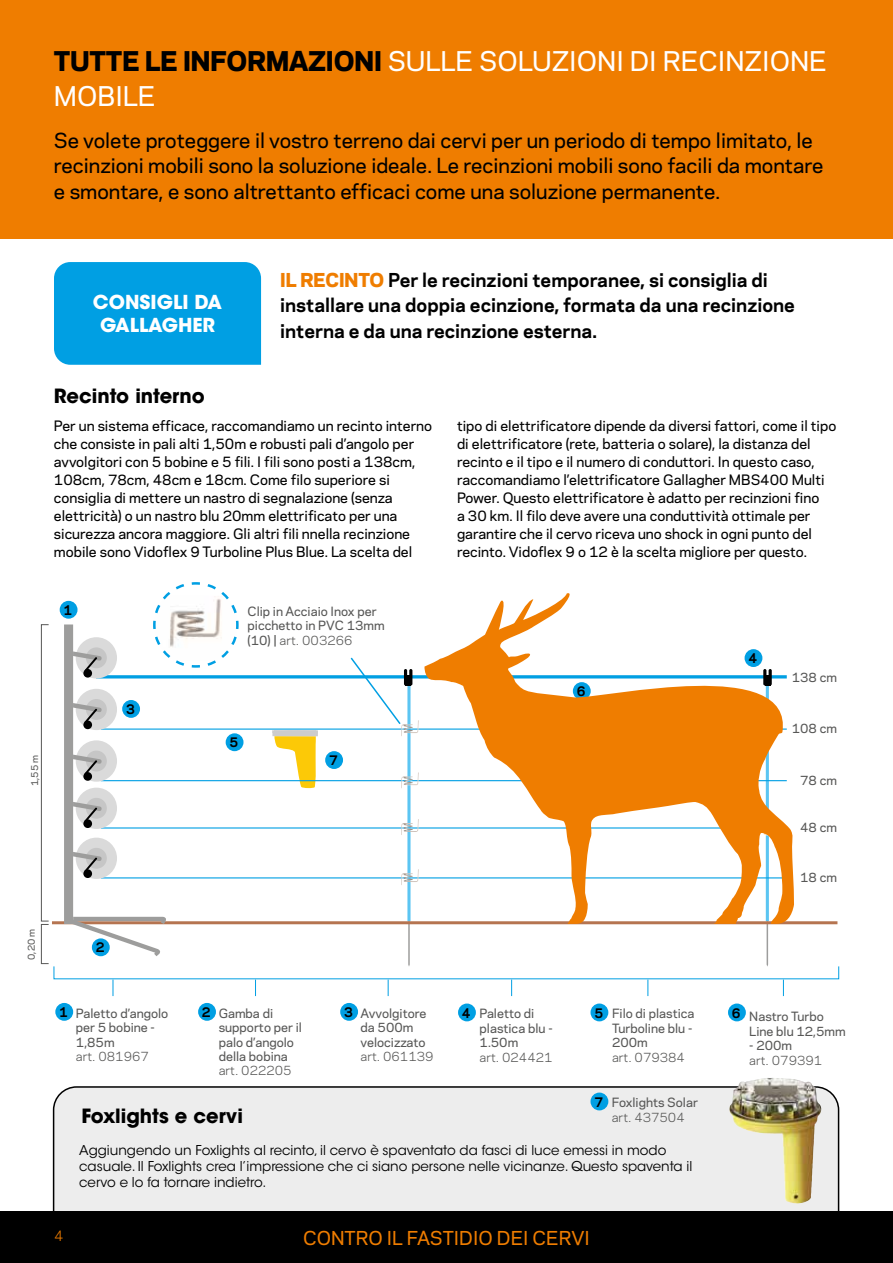
<style>
.page{position:relative;width:893px;height:1263px;background:#fff}
.page>*{position:absolute;margin:0;border:0;box-sizing:border-box;transform-origin:0 0}
.t1{font:500 25.5px/34.5px "Galaxie Polaris";color:#fff}
.t2{font:500 19.5px/25.5px "Galaxie Polaris";color:#000}
.t3{font:700 19.5px "ITC Avant Garde Std";color:#000}
.t4{font:700 19.05px/23px "ITC Avant Garde Std";color:#fff;text-align:center}
.t5{font:700 18px/25.5px "Galaxie Polaris";color:#000}
.t6{font:500 18px "Galaxie Polaris";color:#ef7d00}
.t7{font:500 13.5px/18px "Galaxie Polaris";color:#000}
.t8{font:13.5px/16.2px "ITC Avant Garde Std";color:#000}
.t9{font:13.5px "Galaxie Polaris";color:#ef7d00}
.t10{font:700 12.6px "Galaxie Polaris";color:#000}
.t11{font:500 12px/14.4px "Galaxie Polaris";color:#575756}
.t12{font:12px "Galaxie Polaris";color:#575756}
.t13{font:500 9px "Galaxie Polaris";color:#575756}
.s1{font-weight:800;color:#000}
.s2{font-weight:800;color:#ef7d00}
.s3{font-weight:400}
.s4{font-weight:700;font-size:12.6px;color:#000}
</style>
<div class="page">
<div style="left:0;top:0;width:893px;height:238px;background:#ef7d00"></div>
<svg style="left:272px;top:730px;width:46px;height:59px"></svg>
<div style="left:52px;top:1086px;width:788px;height:126px;background:#ededed"></div>
<div style="left:0;top:1212px;width:893px;height:51px;background:#000"></div>
<div style="left:55px;top:1003px;width:18px;height:18px;background:#009fe3;border-radius:50%"></div>
<div style="left:198px;top:1003px;width:18px;height:18px;background:#009fe3;border-radius:50%"></div>
<div style="left:340px;top:1003px;width:18px;height:18px;background:#009fe3;border-radius:50%"></div>
<svg style="left:113px;top:979px;width:1px;height:17px"></svg>
<svg style="left:255px;top:979px;width:1px;height:17px"></svg>
<svg style="left:388px;top:979px;width:1px;height:17px"></svg>
<svg style="left:511px;top:979px;width:1px;height:17px"></svg>
<svg style="left:647px;top:979px;width:1px;height:17px"></svg>
<svg style="left:783px;top:979px;width:1px;height:17px"></svg>
<div style="left:458px;top:1003px;width:18px;height:18px;background:#009fe3;border-radius:50%"></div>
<div style="left:590px;top:1003px;width:18px;height:18px;background:#009fe3;border-radius:50%"></div>
<div style="left:728px;top:1003px;width:18px;height:18px;background:#009fe3;border-radius:50%"></div>
<div style="left:54px;top:262px;width:207px;height:103px;background:#009fe3"></div>
<div style="left:590px;top:1092px;width:18px;height:18px;background:#009fe3;border-radius:50%"></div>
<img style="left:729px;top:1078px;width:92px;height:125px">
<svg style="left:408px;top:924px;width:2px;height:42px"></svg>
<svg style="left:767px;top:924px;width:1px;height:42px"></svg>
<hr style="left:407px;top:678px;width:3px;height:243px;background:#5bc5f2">
<hr style="left:52px;top:921px;width:785px;height:3px;background:#b57450">
<hr style="left:101px;top:877px;width:684px;height:1px;background:#009fe3">
<hr style="left:101px;top:827px;width:686px;height:1px;background:#009fe3">
<hr style="left:101px;top:780px;width:686px;height:1px;background:#009fe3">
<hr style="left:101px;top:728px;width:686px;height:2px;background:#009fe3">
<hr style="left:96px;top:675px;width:691px;height:3px;background:#009fe3">
<svg style="left:64px;top:582px;width:176px;height:374px"></svg>
<div style="left:41px;top:624px;width:8px;height:297px;border:1px solid #575756"></div>
<div style="left:41px;top:924px;width:8px;height:40px;border:1px solid #575756"></div>
<div style="left:60px;top:601px;width:18px;height:18px;background:#009fe3;border-radius:50%"></div>
<div style="left:92px;top:938px;width:18px;height:18px;background:#009fe3;border-radius:50%"></div>
<div style="left:122px;top:700px;width:18px;height:18px;background:#009fe3;border-radius:50%"></div>
<div style="left:226px;top:733px;width:17px;height:18px;background:#009fe3;border-radius:50%"></div>
<div style="left:325px;top:751px;width:18px;height:18px;background:#009fe3;border-radius:50%"></div>
<svg style="left:424px;top:593px;width:370px;height:331px"></svg>
<img style="left:401px;top:720px;width:18px;height:16px">
<img style="left:401px;top:772px;width:18px;height:16px">
<img style="left:401px;top:819px;width:18px;height:16px">
<img style="left:401px;top:869px;width:18px;height:16px">
<svg style="left:349px;top:657px;width:63px;height:69px"></svg>
<div style="left:406px;top:675px;width:5px;height:10px;background:#000"></div>
<svg style="left:763px;top:669px;width:9px;height:16px"></svg>
<div style="left:765px;top:675px;width:5px;height:10px;background:#000"></div>
<h1 class="t1" style="left:54px;top:43px;width:775px"><span class="s1">TUTTE LE INFORMAZIONI</span> SULLE SOLUZIONI DI RECINZIONE<br>MOBILE</h1>
<p class="t2" style="left:54px;top:127px;width:771px">Se volete proteggere il vostro terreno dai cervi per un periodo di tempo limitato, le recinzioni mobili sono la soluzione ideale. Le recinzioni mobili sono facili da montare e smontare, e sono altrettanto efficaci come una soluzione permanente.</p>
<h3 class="t4" style="left:93px;top:290px;width:131px">CONSIGLI DA<br>GALLAGHER</h3>
<h3 class="t5" style="left:280px;top:266px;width:516px"><span class="s2">IL RECINTO</span> Per le recinzioni temporanee, si consiglia di installare una doppia ecinzione, formata da una recinzione interna e da una recinzione esterna.</h3>
<h2 class="t3" style="left:54px;top:383px;width:152px">Recinto interno</h2>
<p class="t7" style="left:54px;top:416px;width:380px">Per un sistema efficace, raccomandiamo un recinto interno che consiste in pali alti 1,50m e robusti pali d’angolo per avvolgitori con 5 bobine e 5 fili. I fili sono posti a 138cm, 108cm, 78cm, 48cm e 18cm. Come filo superiore si consiglia di mettere un nastro di segnalazione (senza elettricità) o un nastro blu 20mm elettrificato per una sicurezza ancora maggiore. Gli altri fili nnella recinzione mobile sono Vidoflex 9 Turboline Plus Blue. La scelta del</p>
<p class="t7" style="left:457px;top:416px;width:381px">tipo di elettrificatore dipende da diversi fattori, come il tipo di elettrificatore (rete, batteria o solare), la distanza del recinto e il tipo e il numero di conduttori. In questo caso, raccomandiamo l’elettrificatore Gallagher MBS400 Multi Power. Questo elettrificatore è adatto per recinzioni fino<br>a 30 km. Il filo deve avere una conduttività ottimale per garantire che il cervo riceva uno shock in ogni punto del recinto. Vidoflex 9 o 12 è la scelta migliore per questo.</p>
<p class="t10" style="left:64px;top:600px;width:10px">1</p>
<p class="t13" style="left:28px;top:786px;width:33px;rotate:-90deg">1,55 m</p>
<p class="t10" style="left:126px;top:700px;width:10px">3</p>
<p class="t11" style="left:248px;top:603px;width:139px">Clip in Acciaio Inox per picchetto in PVC 13mm (10) | <span class="s3">art. 003266</span></p>
<p class="t10" style="left:229px;top:733px;width:10px">5</p>
<p class="t10" style="left:329px;top:751px;width:10px">7</p>
<p class="t10" style="left:577px;top:682px;width:10px">6</p>
<p class="t10" style="left:748px;top:649px;width:10px">4</p>
<p class="t11" style="left:792px;top:669px;width:47px">138 cm</p>
<p class="t11" style="left:792px;top:721px;width:47px">108 cm</p>
<p class="t11" style="left:800px;top:773px;width:38px">78 cm</p>
<p class="t11" style="left:800px;top:819px;width:38px">48 cm</p>
<p class="t11" style="left:800px;top:870px;width:38px">18 cm</p>
<p class="t13" style="left:25px;top:960px;width:33px;rotate:-90deg">0,20 m</p>
<p class="t10" style="left:96px;top:938px;width:10px">2</p>
<p class="t11" style="left:76px;top:1005px;width:94px;text-indent:-17px"><span class="s4">1</span> Paletto d’angolo per 5 bobine -<br>1,85m</p>
<p class="t12" style="left:76px;top:1047px;width:74px">art. 081967</p>
<p class="t11" style="left:219px;top:1005px;width:85px;text-indent:-17px"><span class="s4">2</span> Gamba di supporto per il palo d’angolo della bobina</p>
<p class="t12" style="left:219px;top:1062px;width:74px">art. 022205</p>
<p class="t11" style="left:361px;top:1005px;width:67px;text-indent:-17px"><span class="s4">3</span> Avvolgitore da 500m velocizzato</p>
<p class="t12" style="left:361px;top:1047px;width:74px">art. 061139</p>
<p class="t11" style="left:480px;top:1006px;width:75px;text-indent:-18px"><span class="s4">4</span> Paletto di plastica blu -<br>1.50m</p>
<p class="t12" style="left:480px;top:1048px;width:74px">art. 024421</p>
<p class="t11" style="left:612px;top:1006px;width:84px;text-indent:-18px"><span class="s4">5</span> Filo di plastica<br>Turboline blu -<br>200m</p>
<p class="t12" style="left:612px;top:1048px;width:74px">art. 079384</p>
<p class="t11" style="left:594px;top:1095px;width:105px;text-align:center"><span class="s4">7</span> Foxlights Solar <span class="s3">art. 437504</span></p>
<h2 class="t3" style="left:81px;top:1103px;width:163px">Foxlights e cervi</h2>
<p class="t8" style="left:79px;top:1142px;width:615px">Aggiungendo un Foxlights al recinto, il cervo è spaventato da fasci di luce emessi in modo casuale. Il Foxlights crea l’impressione che ci siano persone nelle vicinanze. Questo spaventa il cervo e lo fa tornare indietro.</p>
<p class="t9" style="left:54px;top:1226px;width:11px">4</p>
<h3 class="t6" style="left:303px;top:1224px;width:288px">CONTRO IL FASTIDIO DEI CERVI</h3>
<p class="t11" style="left:749px;top:1009px;width:98px;text-indent:-17px"><sup>6</sup> Nastro Turbo<br>Line blu 12,5mm</p>
<p class="t11" style="left:749px;top:1038px;width:44px">- 200m</p>
<p class="t12" style="left:749px;top:1051px;width:74px">art. 079391</p>
</div>
